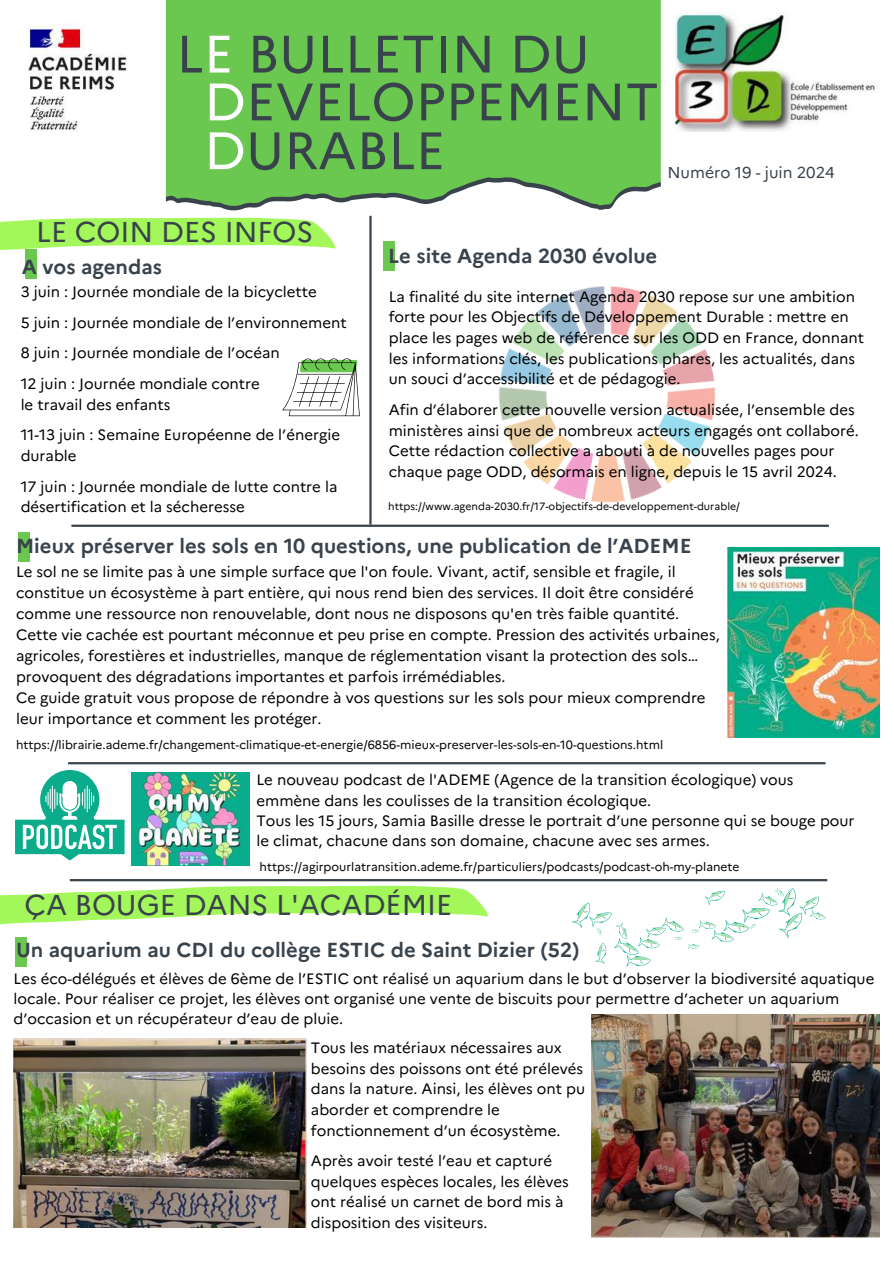
<style>
.page{position:relative;width:894px;height:1264px;background:#fff}
.page>*{position:absolute;margin:0;border:0;box-sizing:border-box;transform-origin:0 0}
.t1{font:52.5px/47.8px "Marianne";color:#39434c}
.t2{font:28.65px "Marianne";color:#39434c}
.t3{font:700 20.25px "Marianne";color:#39434c}
.t4{font:15.75px "Marianne";color:#39434c}
.t5{font:15px/20.5px "Marianne";color:#000}
.t6{font:12px "Marianne";color:#000}
.t7{font:10.5px "Marianne";color:#000}
.s1{color:#fff}
</style>
<div class="page">
<div style="left:25px;top:249px;width:11px;height:30px;background:#6ac851"></div>
<svg style="left:0;top:225px;width:335px;height:33px"></svg>
<svg style="left:16px;top:0;width:644px;height:221px;background:#7acc65"></svg>
<svg style="left:16px;top:0;width:150px;height:204px"></svg>
<img style="left:16px;top:11px;width:131px;height:136px">
<img style="left:675px;top:11px;width:202px;height:121px">
<svg style="left:282px;top:358px;width:77px;height:58px"></svg>
<div style="left:383px;top:241px;width:11px;height:30px;background:#6ac851"></div>
<hr style="left:71px;top:524px;width:757px;height:3px;background:#39434c">
<hr style="left:68px;top:762px;width:757px;height:2px;background:#39434c">
<hr style="left:369px;top:216px;width:2px;height:308px;background:#39434c">
<img style="left:499px;top:286px;width:217px;height:217px">
<div style="left:19px;top:532px;width:11px;height:30px;background:#6ac851"></div>
<img style="left:727px;top:547px;width:152px;height:190px">
<img style="left:131px;top:772px;width:118px;height:93px">
<svg style="left:15px;top:770px;width:109px;height:90px"></svg>
<hr style="left:70px;top:879px;width:757px;height:2px;background:#39434c">
<div style="left:15px;top:937px;width:11px;height:29px;background:#6ac851"></div>
<img style="left:14px;top:1038px;width:292px;height:189px">
<img style="left:591px;top:1014px;width:288px;height:223px">
<svg style="left:571px;top:888px;width:254px;height:79px"></svg>
<svg style="left:0;top:885px;width:487px;height:40px"></svg>
<h1 class="t1" style="left:204px;top:30px;width:456px;text-indent:-28px">L<span class="s1">E</span> BULLETIN DU<br><span class="s1">D</span>EVELOPPEMENT</h1>
<h1 class="t1" style="left:204px;top:126px;width:243px"><span class="s1">D</span>URABLE</h1>
<p class="t4" style="left:667px;top:163px;width:169px">Numéro 19 - juin 2024</p>
<h2 class="t2" style="left:36px;top:214px;width:278px">LE COIN DES INFOS</h2>
<h3 class="t3" style="left:22px;top:254px;width:141px">A vos agendas</h3>
<h3 class="t3" style="left:388px;top:243px;width:270px">Le site Agenda 2030 évolue</h3>
<p class="t5" style="left:21px;top:276px;width:327px;line-height:30.6px">3 juin : Journée mondiale de la bicyclette<br>5 juin : Journée mondiale de l’environnement 8 juin : Journée mondiale de l’océan<br>12 juin : Journée mondiale contre</p>
<p class="t5" style="left:21px;top:389px;width:321px;line-height:30.6px">le travail des enfants<br>11-13 juin : Semaine Européenne de l’énergie</p>
<p class="t5" style="left:21px;top:440px;width:318px;line-height:30.6px">durable<br>17 juin : Journée mondiale de lutte contre la</p>
<p class="t5" style="left:21px;top:496px;width:225px">désertification et la sécheresse</p>
<p class="t5" style="left:388px;top:286px;width:477px">La finalité du site internet Agenda 2030 repose sur une ambition forte pour les Objectifs de Développement Durable : mettre en place les pages web de référence sur les ODD en France, donnant les informations clés, les publications phares, les actualités, dans un souci d’accessibilité et de pédagogie.</p>
<p class="t5" style="left:388px;top:399px;width:471px">Afin d’élaborer cette nouvelle version actualisée, l’ensemble des ministères ainsi que de nombreux acteurs engagés ont collaboré.<br>Cette rédaction collective a abouti à de nouvelles pages pour chaque page ODD, désormais en ligne, depuis le 15 avril 2024.</p>
<p class="t7" style="left:388px;top:500px;width:353px">https://www.agenda-2030.fr/17-objectifs-de-developpement-durable/</p>
<h3 class="t3" style="left:16px;top:533px;width:676px">Mieux préserver les sols en 10 questions, une publication de l’ADEME</h3>
<p class="t5" style="left:16px;top:561px;width:705px;line-height:21px">Le sol ne se limite pas à une simple surface que l'on foule. Vivant, actif, sensible et fragile, il constitue un écosystème à part entière, qui nous rend bien des services. Il doit être considéré comme une ressource non renouvelable, dont nous ne disposons qu'en très faible quantité.<br>Cette vie cachée est pourtant méconnue et peu prise en compte. Pression des activités urbaines, agricoles, forestières et industrielles, manque de réglementation visant la protection des sols… provoquent des dégradations importantes et parfois irrémédiables.<br>Ce guide gratuit vous propose de répondre à vos questions sur les sols pour mieux comprendre leur importance et comment les protéger.</p>
<p class="t6" style="left:16px;top:737px;width:648px">https://librairie.ademe.fr/changement-climatique-et-energie/6856-mieux-preserver-les-sols-en-10-questions.html</p>
<p class="t5" style="left:256px;top:770px;width:599px">Le nouveau podcast de l'ADEME (Agence de la transition écologique) vous emmène dans les coulisses de la transition écologique.<br>Tous les 15 jours, Samia Basille dresse le portrait d’une personne qui se bouge pour le climat, chacune dans son domaine, chacune avec ses armes.</p>
<p class="t6" style="left:259px;top:859px;width:481px">https://agirpourlatransition.ademe.fr/particuliers/podcasts/podcast-oh-my-planete</p>
<h2 class="t2" style="left:24px;top:887px;width:429px">ÇA BOUGE DANS L'ACADÉMIE</h2>
<h3 class="t3" style="left:16px;top:937px;width:565px">Un aquarium au CDI du collège ESTIC de Saint Dizier (52)</h3>
<p class="t5" style="left:14px;top:968px;width:862px">Les éco-délégués et élèves de 6ème de l’ESTIC ont réalisé un aquarium dans le but d’observer la biodiversité aquatique locale. Pour réaliser ce projet, les élèves ont organisé une vente de biscuits pour permettre d’acheter un aquarium d’occasion et un récupérateur d’eau de pluie.</p>
<h3 class="t3" style="left:41px;top:1138px;width:18px">lll</h3>
<p class="t5" style="left:311px;top:1037px;width:275px">Tous les matériaux nécessaires aux besoins des poissons ont été prélevés dans la nature. Ainsi, les élèves ont pu aborder et comprendre le fonctionnement d’un écosystème.</p>
<p class="t5" style="left:311px;top:1150px;width:259px">Après avoir testé l’eau et capturé quelques espèces locales, les élèves ont réalisé un carnet de bord mis à disposition des visiteurs.</p>
</div>
